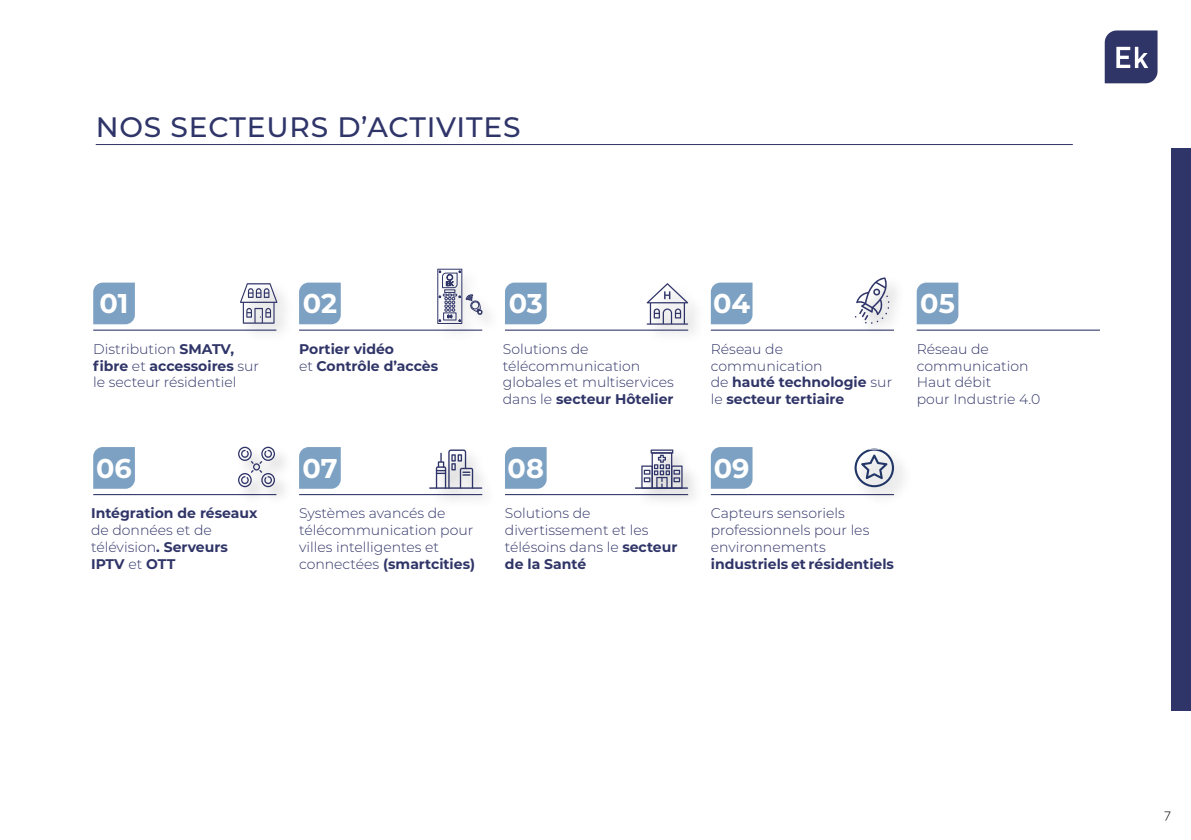
<style>
.page{position:relative;width:1191px;height:840px;background:#fff}
.page>*{position:absolute;margin:0;border:0;box-sizing:border-box;transform-origin:0 0}
.t1{font:500 28px "Montserrat";letter-spacing:.03em;color:#2f3569}
.t2{font:700 27.2px "Montserrat";color:#fff}
.t3{font:300 14px/16.8px "Montserrat";color:#303568}
.t4{font:700 14px/16.8px "Montserrat";color:#303568}
.t5{font:300 12.8px "Raleway";color:#000}
.s1{font-weight:700}
.s2{font-weight:300}
</style>
<div class="page">
<div style="left:1171px;top:148px;width:20px;height:562px;background:#2f3569"></div>
<svg style="left:1104px;top:30px;width:53px;height:53px;background:#4f537f"></svg>
<hr style="left:96px;top:144px;width:976px;height:1px;background:#303568">
<svg style="left:93px;top:282px;width:42px;height:42px;background:#82a5c4"></svg>
<div style="left:93px;top:447px;width:42px;height:41px;background:#7da1c2"></div>
<svg style="left:299px;top:282px;width:42px;height:42px;background:#82a5c4"></svg>
<div style="left:299px;top:447px;width:42px;height:41px;background:#7da1c2"></div>
<div style="left:505px;top:282px;width:41px;height:42px;background:#7da1c2"></div>
<div style="left:505px;top:447px;width:41px;height:41px;background:#7da1c2"></div>
<div style="left:711px;top:282px;width:41px;height:42px;background:#7da1c2"></div>
<div style="left:711px;top:447px;width:41px;height:41px;background:#7da1c2"></div>
<div style="left:916px;top:282px;width:42px;height:42px;background:#7da1c2"></div>
<hr style="left:93px;top:329px;width:183px;height:1px;background:#2f3569">
<hr style="left:93px;top:494px;width:183px;height:1px;background:#2f3569">
<hr style="left:299px;top:329px;width:183px;height:1px;background:#2f3569">
<hr style="left:299px;top:494px;width:183px;height:1px;background:#2f3569">
<hr style="left:505px;top:329px;width:183px;height:1px;background:#2f3569">
<hr style="left:505px;top:494px;width:183px;height:1px;background:#2f3569">
<hr style="left:711px;top:329px;width:183px;height:1px;background:#2f3569">
<hr style="left:711px;top:494px;width:183px;height:1px;background:#2f3569">
<hr style="left:916px;top:329px;width:183px;height:1px;background:#2f3569">
<div style="left:237px;top:279px;width:58px;height:63px;background:#000;opacity:.25"></div>
<svg style="left:240px;top:283px;width:37px;height:40px"></svg>
<div style="left:434px;top:266px;width:66px;height:77px;background:#000;opacity:.25"></div>
<div style="left:437px;top:269px;width:25px;height:55px;border:1px solid #303568"></div>
<svg style="left:438px;top:270px;width:45px;height:54px"></svg>
<div style="left:235px;top:444px;width:58px;height:62px;background:#000;opacity:.25"></div>
<svg style="left:238px;top:446px;width:37px;height:41px"></svg>
<div style="left:854px;top:274px;width:53px;height:67px;background:#000;opacity:.25"></div>
<svg style="left:855px;top:277px;width:35px;height:46px"></svg>
<div style="left:645px;top:280px;width:61px;height:63px;background:#000;opacity:.25"></div>
<svg style="left:646px;top:283px;width:42px;height:41px"></svg>
<div style="left:427px;top:445px;width:73px;height:62px;background:#000;opacity:.25"></div>
<hr style="left:429px;top:487px;width:53px;height:1px;background:#2f3468">
<svg style="left:436px;top:449px;width:37px;height:39px"></svg>
<div style="left:633px;top:445px;width:73px;height:62px;background:#000;opacity:.25"></div>
<svg style="left:650px;top:449px;width:23px;height:4px"></svg>
<hr style="left:652px;top:450px;width:20px;height:2px;background:#2f3468">
<svg style="left:641px;top:452px;width:41px;height:35px"></svg>
<hr style="left:635px;top:487px;width:53px;height:1px;background:#2f3468">
<div style="left:852px;top:446px;width:61px;height:60px;background:#000;opacity:.25"></div>
<svg style="left:854px;top:448px;width:40px;height:39px"></svg>
<h1 class="t1" style="left:96px;top:107px;width:426px">NOS SECTEURS D’ACTIVITES</h1>
<h2 class="t2" style="left:100px;top:284px;width:30px">01</h2>
<h2 class="t2" style="left:303px;top:284px;width:36px">02</h2>
<h2 class="t2" style="left:508px;top:284px;width:36px">03</h2>
<h2 class="t2" style="left:713px;top:284px;width:39px">04</h2>
<h2 class="t2" style="left:920px;top:284px;width:36px">05</h2>
<p class="t3" style="left:93px;top:340px;width:167px">Distribution <span class="s1">SMATV, fibre</span> et <span class="s1">accessoires</span> sur le secteur résidentiel</p>
<p class="t4" style="left:299px;top:339px;width:141px">Portier vidéo<br><span class="s2">et</span> Contrôle d’accès</p>
<p class="t3" style="left:503px;top:340px;width:172px">Solutions de télécommunication globales et multiservices dans le <span class="s1">secteur Hôtelier</span></p>
<p class="t4" style="left:711px;top:339px;width:183px"><span class="s2">Réseau de communication<br>de</span> hauté technologie <span class="s2">sur le</span> secteur tertiaire</p>
<p class="t3" style="left:916px;top:340px;width:125px">Réseau de communication<br>Haut débit<br>pour Industrie 4.0</p>
<h2 class="t2" style="left:96px;top:448px;width:37px">06</h2>
<h2 class="t2" style="left:302px;top:448px;width:37px">07</h2>
<h2 class="t2" style="left:507px;top:448px;width:38px">08</h2>
<h2 class="t2" style="left:714px;top:448px;width:37px">09</h2>
<p class="t4" style="left:91px;top:504px;width:168px">Intégration de réseaux</p>
<p class="t3" style="left:91px;top:521px;width:138px">de données et de télévision<span class="s1">. Serveurs<br>IPTV</span> et <span class="s1">OTT</span></p>
<p class="t3" style="left:299px;top:504px;width:177px">Systèmes avancés de télécommunication pour villes intelligentes et connectées <span class="s1">(smartcities)</span></p>
<p class="t3" style="left:505px;top:504px;width:174px">Solutions de divertissement et les télésoins dans le <span class="s1">secteur de la Santé</span></p>
<p class="t3" style="left:711px;top:504px;width:160px">Capteurs sensoriels professionnels pour les environnements</p>
<p class="t4" style="left:711px;top:554px;width:185px">industriels et résidentiels</p>
<p class="t5" style="left:1164px;top:806px;width:8px">7</p>
</div>
